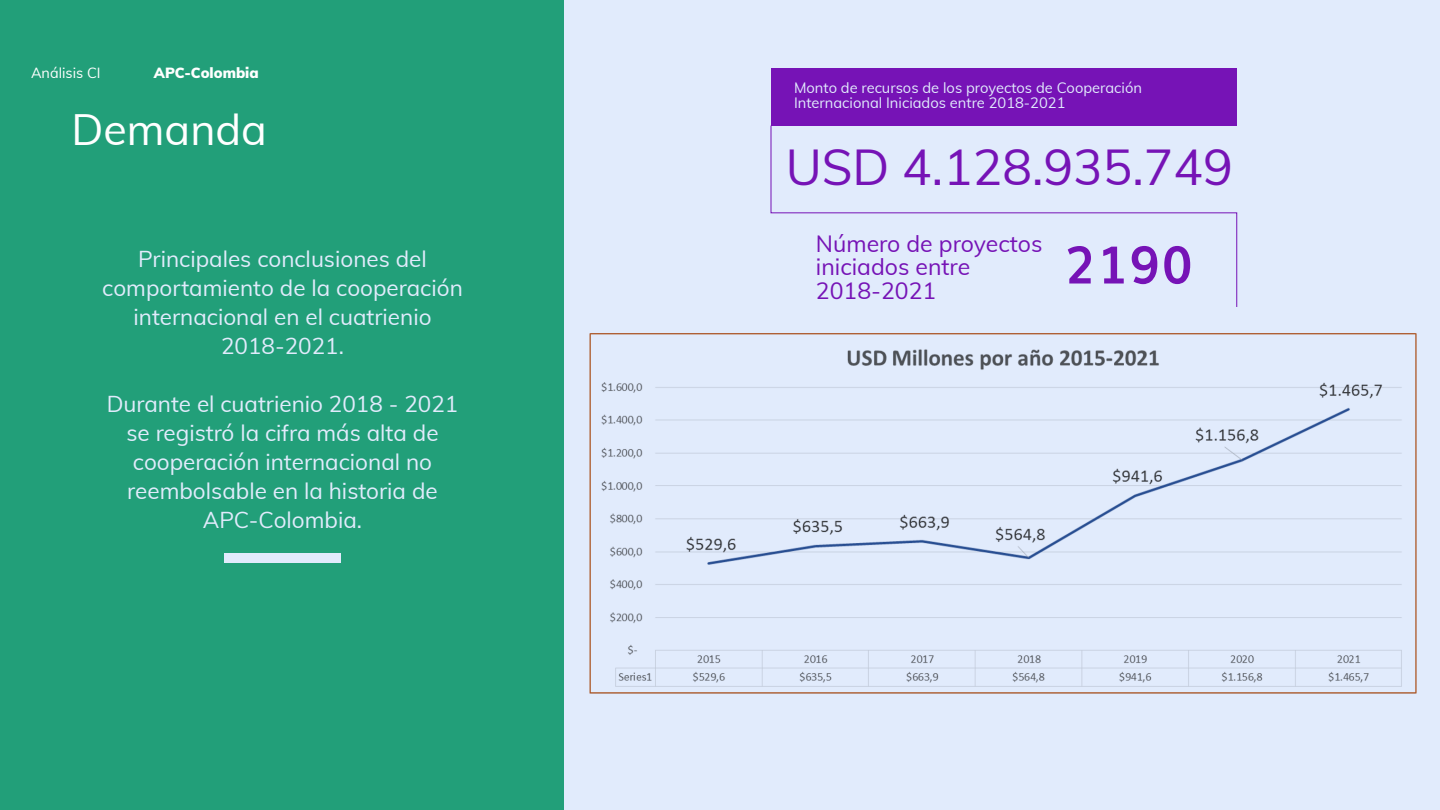
<style>
.page{position:relative;width:1440px;height:810px;background:#e1ebfc}
.page>*{position:absolute;margin:0;border:0;box-sizing:border-box;transform-origin:0 0}
.t1{font:700 51.82px "Muli";color:#7613b6}
.t2{font:49.35px "Muli";color:#7613b6}
.t3{font:42.9px "Muli";color:#fff}
.t4{font:23.02px/23.5px "Muli";color:#7613b6}
.t5{font:22.5px/29px "Muli";color:#e1ebfc;text-align:center}
.t6{font:14.7px/15.1px "Muli";color:#e1ebfc}
.t7{font:900 14.4px "Muli";color:#fff}
.t8{font:14.4px "Muli";color:#fff}
</style>
<div class="page">
<div style="left:771px;top:68px;width:466px;height:57px;background:#7613b6"></div>
<svg style="left:770px;top:125px;width:468px;height:182px"></svg>
<div style="left:0;top:0;width:563px;height:810px;background:#229f79"></div>
<div style="left:224px;top:553px;width:116px;height:9px;background:#e1ebfc"></div>
<img style="left:589px;top:333px;width:828px;height:361px">
<p class="t8" style="left:31px;top:62px;width:71px">Análisis CI</p>
<p class="t7" style="left:154px;top:62px;width:106px">APC-Colombia</p>
<h3 class="t3" style="left:72px;top:98px;width:197px">Demanda</h3>
<p class="t5" style="left:102px;top:243px;width:362px">Principales conclusiones del comportamiento de la cooperación internacional en el cuatrienio<br>2018-2021.</p>
<p class="t5" style="left:107px;top:388px;width:353px">Durante el cuatrienio 2018 - 2021 se registró la cifra más alta de cooperación internacional no reembolsable en la historia de<br>APC-Colombia.</p>
<p class="t6" style="left:794px;top:80px;width:349px">Monto de recursos de los proyectos de Cooperación<br>Internacional Iniciados entre 2018-2021</p>
<h2 class="t2" style="left:786px;top:132px;width:449px">USD 4.128.935.749</h2>
<p class="t4" style="left:816px;top:230px;width:228px">Número de proyectos iniciados entre<br>2018-2021</p>
<h1 class="t1" style="left:1065px;top:223px;width:130px">2190</h1>
</div>
